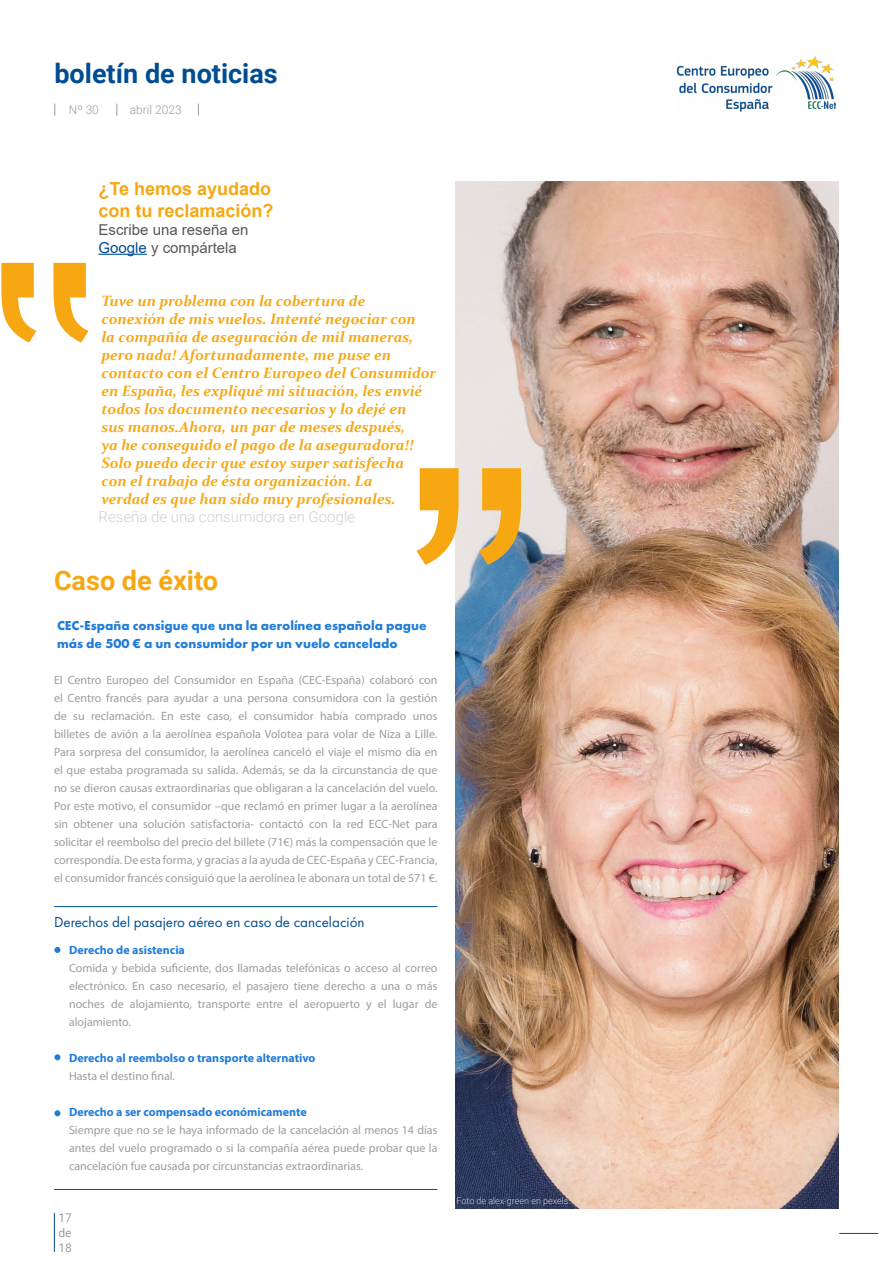
<style>
.page{position:relative;width:893px;height:1263px;background:#fff}
.page>*{position:absolute;margin:0;border:0;box-sizing:border-box;transform-origin:0 0}
.t1{font:700 27px "Roboto";color:#004c91}
.t2{font:700 27px "Roboto";color:#f7a711}
.t3{font:700 18px/21.6px "Arial";color:#f7a711}
.t4{font:italic 700 15px/18px "Constantia";color:#f7a711}
.t5{font:15px "Futura PT";color:#004c91}
.t6{font:15px/18px "Arial";color:#58585a}
.t7{font:300 15px "Roboto";color:#d0d0d0}
.t8{font:700 13.5px/18px "Futura PT";color:#207cd9}
.t9{font:12px/18px "Myriad Pro";color:#9d9d9d;text-align:justify}
.t10{font:700 12px "Myriad Pro";color:#207cd9}
.t11{font:300 12px "Roboto";color:#9d9d9d}
.t12{font:12px/15px "Roboto";color:#9d9d9d;text-align:justify}
.t13{font:300 9px "Roboto";color:#d0d0d0}
.s1{color:#004c91}
</style>
<div class="page">
<hr style="left:839px;top:1233px;width:39px;height:1px;background:#004c91">
<img style="left:676px;top:56px;width:159px;height:56px">
<svg style="left:54px;top:104px;width:1px;height:12px"></svg>
<svg style="left:116px;top:104px;width:1px;height:12px"></svg>
<svg style="left:198px;top:104px;width:1px;height:12px"></svg>
<hr style="left:54px;top:1213px;width:1px;height:39px;background:#004c91">
<img style="left:455px;top:181px;width:383px;height:1028px">
<hr style="left:99px;top:254px;width:48px;height:1px;background:#004c91">
<svg style="left:416px;top:468px;width:105px;height:97px;background:#eac172"></svg>
<svg style="left:54px;top:947px;width:6px;height:6px"></svg>
<svg style="left:54px;top:1054px;width:6px;height:6px"></svg>
<svg style="left:54px;top:1110px;width:6px;height:6px"></svg>
<hr style="left:54px;top:906px;width:383px;height:1px;background:#004c91">
<hr style="left:54px;top:1189px;width:383px;height:1px;background:#004c91">
<svg style="left:1px;top:263px;width:88px;height:79px"></svg>
<h1 class="t1" style="left:54px;top:54px;width:225px">boletín de noticias</h1>
<p class="t11" style="left:69px;top:102px;width:32px">Nº 30</p>
<p class="t11" style="left:130px;top:101px;width:53px">abril 2023</p>
<h2 class="t3" style="left:99px;top:178px;width:177px">¿Te hemos ayudado con tu reclamación?</h2>
<p class="t6" style="left:99px;top:220px;width:152px">Escribe una reseña en<br><span class="s1">Google</span> y compártela</p>
<p class="t4" style="left:102px;top:291px;width:336px">Tuve un problema con la cobertura de<br>conexión de mis vuelos. Intenté negociar con<br>la compañía de aseguración de mil maneras, pero nada! Afortunadamente, me puse en contacto con el Centro Europeo del Consumidor en España, les expliqué mi situación, les envié todos los documento necesarios y lo dejé en<br>sus manos.Ahora, un par de meses después,<br>ya he conseguido el pago de la aseguradora!!<br>Solo puedo decir que estoy super satisfecha<br>con el trabajo de ésta organización. La<br>verdad es que han sido muy profesionales.</p>
<p class="t7" style="left:99px;top:506px;width:258px">Reseña de una consumidora en Google</p>
<h1 class="t2" style="left:54px;top:561px;width:166px">Caso de éxito</h1>
<p class="t8" style="left:57px;top:616px;width:371px">CEC-España consigue que una la aerolínea española pague más de 500 € a un consumidor por un vuelo cancelado</p>
<p class="t9" style="left:54px;top:671px;width:385px">El Centro Europeo del Consumidor en España (CEC-España) colaboró con el Centro francés para ayudar a una persona consumidora con la gestión de su reclamación. En este caso, el consumidor había comprado unos billetes de avión a la aerolínea española Volotea para volar de Niza a Lille.<br>Para sorpresa del consumidor, la aerolínea canceló el viaje el mismo día en el que estaba programada su salida. Además, se da la circunstancia de que no se dieron causas extraordinarias que obligaran a la cancelación del vuelo.<br>Por este motivo, el consumidor –que reclamó en primer lugar a la aerolínea sin obtener una solución satisfactoria- contactó con la red ECC-Net para solicitar el reembolso del precio del billete (71€) más la compensación que le correspondía. De esta forma, y gracias a la ayuda de CEC-España y CEC-Francia, el consumidor francés consiguió que la aerolínea le abonara un total de 571 €.</p>
<p class="t5" style="left:54px;top:913px;width:312px">Derechos del pasajero aéreo en caso de cancelación</p>
<p class="t10" style="left:69px;top:942px;width:117px">Derecho de asistencia</p>
<p class="t9" style="left:69px;top:959px;width:370px">Comida y bebida suficiente, dos llamadas telefónicas o acceso al correo electrónico. En caso necesario, el pasajero tiene derecho a una o más noches de alojamiento, transporte entre el aeropuerto y el lugar de alojamiento.</p>
<p class="t10" style="left:69px;top:1050px;width:248px">Derecho al reembolso o transporte alternativo</p>
<p class="t9" style="left:69px;top:1067px;width:108px">Hasta el destino final.</p>
<p class="t10" style="left:69px;top:1104px;width:239px">Derecho a ser compensado económicamente</p>
<p class="t9" style="left:69px;top:1121px;width:370px">Siempre que no se le haya informado de la cancelación al menos 14 días antes del vuelo programado o si la compañía aérea puede probar que la cancelación fue causada por circunstancias extraordinarias.</p>
<p class="t12" style="left:58px;top:1209px;width:15px">17 de 18</p>
<p class="t13" style="left:457px;top:1195px;width:113px">Foto de alex-green en pexels</p>
</div>
